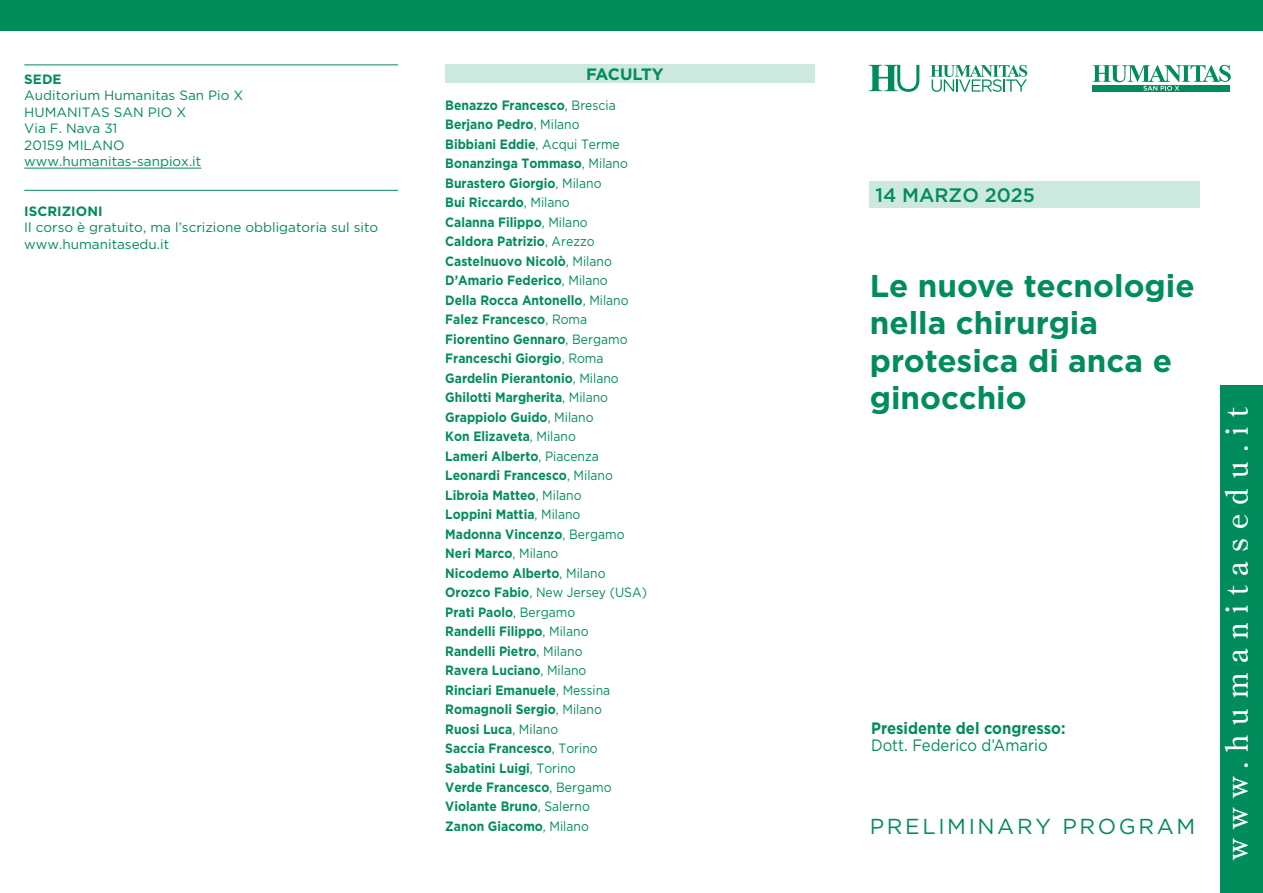
<style>
.page{position:relative;width:1263px;height:893px;background:#fff}
.page>*{position:absolute;margin:0;border:0;box-sizing:border-box;transform-origin:0 0}
.t1{font:700 31.5px/37.5px "Gotham";color:#008c5b}
.t2{font:30px "Century Old Style Std";letter-spacing:.325em;color:#fff}
.t3{font:21.75px "Gotham";letter-spacing:.12em;color:#008c5b}
.t4{font:500 19.5px "Gotham";color:#008c5b}
.t5{font:700 16.5px "Gotham";color:#008c5b;scale:.9 1}
.t6{font:16.5px "Gotham";color:#008c5b;scale:.9 1}
.t7{font:700 16.5px "Gotham";letter-spacing:-.025em;color:#008c5b}
.t8{font:700 13.5px/19.5px "Gotham";color:#008c5b;scale:.9 1}
.t9{font:13.5px/16.5px "Gotham";color:#008c5b}
.t10{font:700 13.5px "Gotham";color:#008c5b}
.s1{font-weight:400}
</style>
<div class="page">
<div style="left:1220px;top:385px;width:43px;height:508px;background:#008c5b"></div>
<hr style="left:24px;top:168px;width:177px;height:1px;background:#008c5b">
<hr style="left:24px;top:190px;width:374px;height:1px;background:#008c5b">
<hr style="left:24px;top:65px;width:374px;height:1px;background:#008c5b">
<div style="left:445px;top:65px;width:370px;height:18px;background:#cde8de"></div>
<div style="left:870px;top:182px;width:330px;height:26px;background:#cde8de"></div>
<div style="left:1092px;top:85px;width:138px;height:7px;background:#008c5b"></div>
<svg style="left:1092px;top:65px;width:139px;height:26px"></svg>
<svg style="left:930px;top:65px;width:97px;height:27px"></svg>
<svg style="left:869px;top:65px;width:50px;height:27px"></svg>
<div style="left:0;top:0;width:1263px;height:31px;background:#008c5b"></div>
<p class="t10" style="left:24px;top:70px;width:39px">SEDE</p>
<p class="t9" style="left:24px;top:87px;width:220px">Auditorium Humanitas San Pio X<br>HUMANITAS SAN PIO X<br>Via F. Nava 31<br>20159 MILANO www.humanitas-sanpiox.it</p>
<p class="t10" style="left:24px;top:202px;width:80px">ISCRIZIONI</p>
<p class="t9" style="left:24px;top:219px;width:355px">Il corso è gratuito, ma l’scrizione obbligatoria sul sito www.humanitasedu.it</p>
<p class="t7" style="left:586px;top:63px;width:79px">FACULTY</p>
<p class="t8" style="left:445px;top:95px;width:226px">Benazzo Francesco<span class="s1">, Brescia<br></span>Berjano Pedro<span class="s1">, Milano<br></span>Bibbiani Eddie<span class="s1">, Acqui Terme<br></span>Bonanzinga Tommaso<span class="s1">, Milano<br></span>Burastero Giorgio<span class="s1">, Milano<br></span>Bui Riccardo<span class="s1">, Milano<br></span>Calanna Filippo<span class="s1">, Milano<br></span>Caldora Patrizio<span class="s1">, Arezzo<br></span>Castelnuovo Nicolò<span class="s1">, Milano<br></span>D’Amario Federico<span class="s1">, Milano<br></span>Della Rocca Antonello<span class="s1">, Milano<br></span>Falez Francesco<span class="s1">, Roma<br></span>Fiorentino Gennaro<span class="s1">, Bergamo<br></span>Franceschi Giorgio<span class="s1">, Roma<br></span>Gardelin Pierantonio<span class="s1">, Milano<br></span>Ghilotti Margherita<span class="s1">, Milano<br></span>Grappiolo Guido<span class="s1">, Milano<br></span>Kon Elizaveta<span class="s1">, Milano<br></span>Lameri Alberto<span class="s1">, Piacenza<br></span>Leonardi Francesco<span class="s1">, Milano<br></span>Libroia Matteo<span class="s1">, Milano<br></span>Loppini Mattia<span class="s1">, Milano<br></span>Madonna Vincenzo<span class="s1">, Bergamo<br></span>Neri Marco<span class="s1">, Milano<br></span>Nicodemo Alberto<span class="s1">, Milano<br></span>Orozco Fabio<span class="s1">, New Jersey (USA)<br></span>Prati Paolo<span class="s1">, Bergamo<br></span>Randelli Filippo<span class="s1">, Milano<br></span>Randelli Pietro<span class="s1">, Milano<br></span>Ravera Luciano<span class="s1">, Milano<br></span>Rinciari Emanuele<span class="s1">, Messina<br></span>Romagnoli Sergio<span class="s1">, Milano<br></span>Ruosi Luca<span class="s1">, Milano<br></span>Saccia Francesco<span class="s1">, Torino<br></span>Sabatini Luigi<span class="s1">, Torino<br></span>Verde Francesco<span class="s1">, Bergamo<br></span>Violante Bruno<span class="s1">, Salerno<br></span>Zanon Giacomo<span class="s1">, Milano</span></p>
<h3 class="t4" style="left:875px;top:182px;width:161px">14 MARZO 2025</h3>
<h1 class="t1" style="left:870px;top:266px;width:326px">Le nuove tecnologie nella chirurgia protesica di anca e ginocchio</h1>
<p class="t5" style="left:871px;top:717px;width:217px">Presidente del congresso:</p>
<p class="t6" style="left:871px;top:734px;width:198px">Dott. Federico d’Amario</p>
<h3 class="t3" style="left:870px;top:812px;width:327px">PRELIMINARY PROGRAM</h3>
<h2 class="t2" style="left:1217px;top:860px;width:454px;rotate:-90deg">www.humanitasedu.it</h2>
</div>
